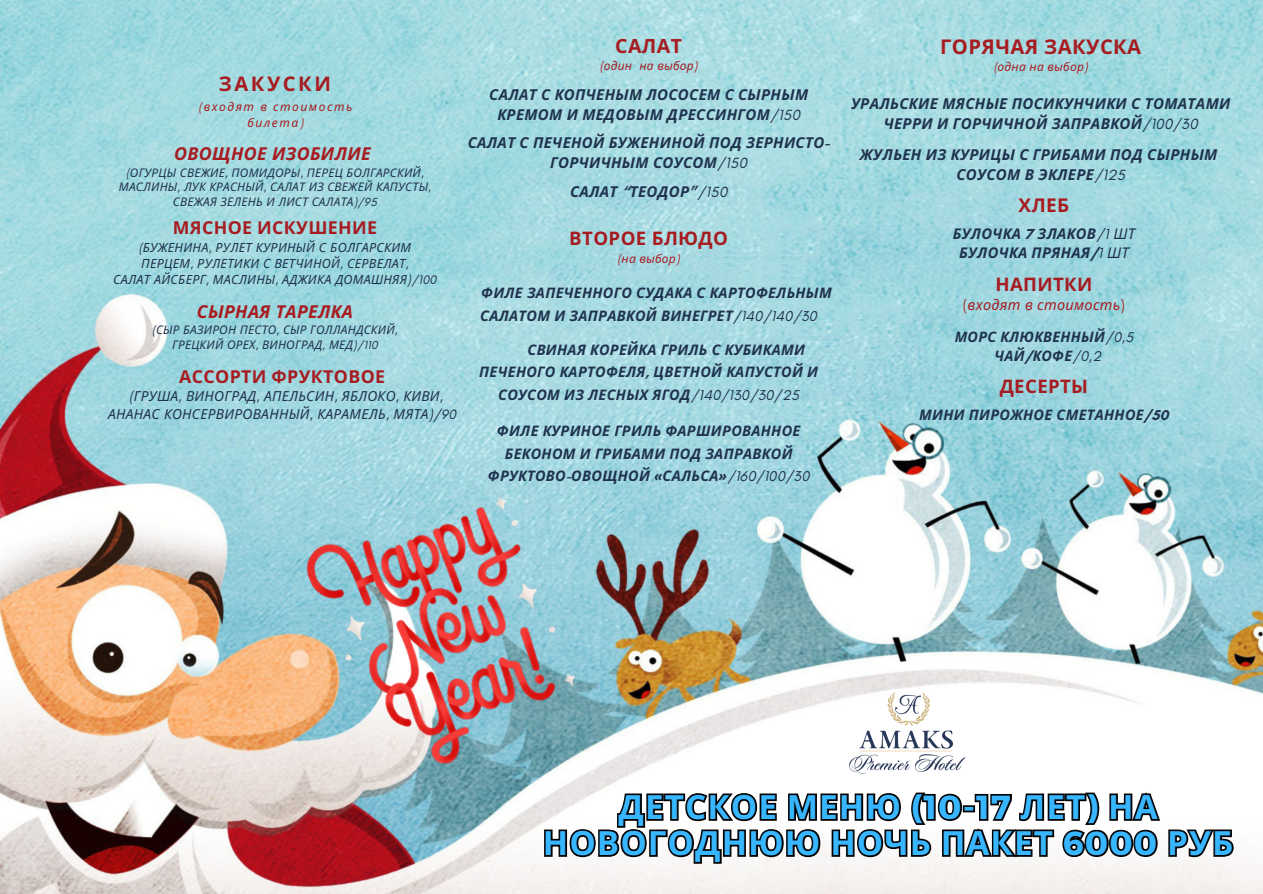
<style>
.page{position:relative;width:1263px;height:894px;background:#fff}
.page>*{position:absolute;margin:0;border:0;box-sizing:border-box;transform-origin:0 0}
.t1{font:700 33.3px/36px "Noto Sans";letter-spacing:.03em;color:#38b6ff;text-align:center}
.t2{font:700 20.25px "Noto Sans";letter-spacing:.02em;color:#a61c21}
.t3{font:700 20.1px "Noto Sans";letter-spacing:.125em;color:#a61c21}
.t4{font:700 19.5px "Noto Sans";letter-spacing:.02em;color:#a61c21}
.t5{font:700 18.9px "Noto Sans";color:#a61c21}
.t6{font:700 18.6px "Noto Sans";letter-spacing:.02em;color:#a61c21}
.t7{font:700 17.85px "Noto Sans";letter-spacing:.02em;color:#a61c21}
.t8{font:italic 700 17.85px "Noto Sans";letter-spacing:.02em;color:#a61c21}
.t9{font:italic 700 15px "Noto Sans";letter-spacing:.02em;color:#1f324e}
.t10{font:italic 700 14.7px "Noto Sans";letter-spacing:.02em;color:#1f324e}
.t11{font:italic 700 14.55px "Noto Sans";letter-spacing:.02em;color:#1f324e}
.t12{font:italic 700 14.4px "Noto Sans";letter-spacing:.02em;color:#1f324e}
.t13{font:italic 14.4px "Noto Sans";letter-spacing:.02em;color:#a61c21}
.t14{font:italic 13.8px "Noto Sans";letter-spacing:.02em;color:#1f324e}
.t15{font:italic 12.6px "Noto Sans";letter-spacing:.02em;color:#1f324e}
.t16{font:italic 12px "Noto Sans";letter-spacing:.02em;color:#a61c21}
.t17{font:italic 12px/16px "Noto Sans";letter-spacing:.125em;color:#a61c21;text-align:center}
.t18{font:italic 11.85px/14.9px "Noto Sans";letter-spacing:.02em;color:#1f324e;text-align:center}
.s1{font-family:"Glacial Indifference"}
.s2{font-family:"Glacial Indifference";font-weight:400}
.s3{font-family:"Glacial Indifference";font-style:normal}
.s4{font-weight:400}
.s5{font-family:"Montserrat"}
</style>
<div class="page">
<img style="left:0;top:0;width:1263px;height:893px">
<img style="left:850px;top:692px;width:115px;height:81px">
<img style="left:299px;top:471px;width:296px;height:314px">
<svg style="left:542px;top:784px;width:694px;height:81px"></svg>
<p class="t3" style="left:219px;top:69px;width:114px">ЗАКУСКИ</p>
<p class="t17" style="left:199px;top:98px;width:155px"><span class="s1">(</span>входят в стоимость билета<span class="s1">)</span></p>
<p class="t8" style="left:174px;top:141px;width:198px">ОВОЩНОЕ ИЗОБИЛИЕ</p>
<p class="t18" style="left:119px;top:164px;width:314px"><span class="s1">(</span>ОГУРЦЫ СВЕЖИЕ<span class="s1">,</span> ПОМИДОРЫ<span class="s1">,</span> ПЕРЕЦ БОЛГАРСКИЙ<span class="s1">,<br></span>МАСЛИНЫ<span class="s1">,</span> ЛУК КРАСНЫЙ<span class="s1">,</span> САЛАТ ИЗ СВЕЖЕЙ КАПУСТЫ<span class="s1">,<br></span>СВЕЖАЯ ЗЕЛЕНЬ И ЛИСТ САЛАТА<span class="s1">)/95</span></p>
<p class="t7" style="left:173px;top:215px;width:206px">МЯСНОЕ ИСКУШЕНИЕ</p>
<p class="t15" style="left:139px;top:238px;width:274px"><span class="s1">(</span>БУЖЕНИНА<span class="s1">,</span> РУЛЕТ КУРИНЫЙ С БОЛГАРСКИМ</p>
<p class="t15" style="left:141px;top:254px;width:269px">ПЕРЦЕМ<span class="s1">,</span> РУЛЕТИКИ С ВЕТЧИНОЙ<span class="s1">,</span> СЕРВЕЛАТ<span class="s1">,</span></p>
<p class="t15" style="left:113px;top:270px;width:325px">САЛАТ АЙСБЕРГ<span class="s1">,</span> МАСЛИНЫ<span class="s1">,</span> АДЖИКА ДОМАШНЯЯ<span class="s1">)/100</span></p>
<p class="t8" style="left:197px;top:298px;width:158px">СЫРНАЯ ТАРЕЛКА</p>
<p class="t18" style="left:152px;top:322px;width:247px"><span class="s1">(</span>СЫР БАЗИРОН ПЕСТО<span class="s1">,</span> СЫР ГОЛЛАНДСКИЙ<span class="s1">,</span></p>
<p class="t18" style="left:172px;top:337px;width:207px">ГРЕЦКИЙ ОРЕХ<span class="s1">,</span> ВИНОГРАД<span class="s1">,</span> МЕД<span class="s1">)/110</span></p>
<p class="t7" style="left:179px;top:364px;width:207px">АССОРТИ ФРУКТОВОЕ</p>
<p class="t14" style="left:129px;top:386px;width:315px"><span class="s1">(</span>ГРУША<span class="s1">,</span> ВИНОГРАД<span class="s1">,</span> АПЕЛЬСИН<span class="s1">,</span> ЯБЛОКО<span class="s1">,</span> КИВИ<span class="s1">,</span></p>
<p class="t14" style="left:108px;top:404px;width:350px">АНАНАС КОНСЕРВИРОВАННЫЙ<span class="s1">,</span> КАРАМЕЛЬ<span class="s1">,</span> МЯТА<span class="s1">)/90</span></p>
<p class="t4" style="left:615px;top:32px;width:68px">САЛАТ</p>
<p class="t16" style="left:600px;top:57px;width:99px"><span class="s1">(</span>один на выбор<span class="s1">)</span></p>
<p class="t9" style="left:489px;top:84px;width:320px">САЛАТ С КОПЧЕНЫМ ЛОСОСЕМ С СЫРНЫМ</p>
<p class="t9" style="left:497px;top:104px;width:304px">КРЕМОМ И МЕДОВЫМ ДРЕССИНГОМ<span class="s2">/150</span></p>
<p class="t9" style="left:468px;top:132px;width:364px">САЛАТ С ПЕЧЕНОЙ БУЖЕНИНОЙ ПОД ЗЕРНИСТО<span class="s3">-</span></p>
<p class="t9" style="left:550px;top:152px;width:198px">ГОРЧИЧНЫМ СОУСОМ<span class="s2">/150</span></p>
<p class="t9" style="left:570px;top:180px;width:159px">САЛАТ <span class="s3">“</span>ТЕОДОР<span class="s3">”</span><span class="s2">/150</span></p>
<p class="t6" style="left:569px;top:225px;width:160px">ВТОРОЕ БЛЮДО</p>
<p class="t16" style="left:618px;top:250px;width:64px"><span class="s1">(</span>на выбор<span class="s1">)</span></p>
<p class="t11" style="left:481px;top:283px;width:352px">ФИЛЕ ЗАПЕЧЕННОГО СУДАКА С КАРТОФЕЛЬНЫМ</p>
<p class="t11" style="left:480px;top:305px;width:338px">САЛАТОМ И ЗАПРАВКОЙ ВИНЕГРЕТ<span class="s2">/140/140/30</span></p>
<p class="t11" style="left:527px;top:339px;width:279px">СВИНАЯ КОРЕЙКА ГРИЛЬ С КУБИКАМИ</p>
<p class="t11" style="left:479px;top:361px;width:340px">ПЕЧЕНОГО КАРТОФЕЛЯ<span class="s3">,</span> ЦВЕТНОЙ КАПУСТОЙ И</p>
<p class="t11" style="left:498px;top:384px;width:303px">СОУСОМ ИЗ ЛЕСНЫХ ЯГОД<span class="s2">/140/130/30/25</span></p>
<p class="t11" style="left:497px;top:420px;width:305px">ФИЛЕ КУРИНОЕ ГРИЛЬ ФАРШИРОВАННОЕ</p>
<p class="t11" style="left:505px;top:443px;width:289px">БЕКОНОМ И ГРИБАМИ ПОД ЗАПРАВКОЙ</p>
<p class="t11" style="left:488px;top:465px;width:323px">ФРУКТОВО<span class="s3">-</span>ОВОЩНОЙ «САЛЬСА»<span class="s2">/160/100/30</span></p>
<p class="t2" style="left:940px;top:32px;width:203px">ГОРЯЧАЯ ЗАКУСКА</p>
<p class="t16" style="left:994px;top:58px;width:96px"><span class="s1">(</span>одна на выбор<span class="s1">)</span></p>
<p class="t9" style="left:851px;top:93px;width:381px">УРАЛЬСКИЕ МЯСНЫЕ ПОСИКУНЧИКИ С ТОМАТАМИ</p>
<p class="t9" style="left:884px;top:113px;width:316px">ЧЕРРИ И ГОРЧИЧНОЙ ЗАПРАВКОЙ<span class="s2">/100/30</span></p>
<p class="t9" style="left:860px;top:144px;width:359px">ЖУЛЬЕН ИЗ КУРИЦЫ С ГРИБАМИ ПОД СЫРНЫМ</p>
<p class="t9" style="left:956px;top:163px;width:170px">СОУСОМ В ЭКЛЕРЕ<span class="s2">/125</span></p>
<p class="t5" style="left:1019px;top:191px;width:52px">ХЛЕБ</p>
<p class="t10" style="left:953px;top:223px;width:184px">БУЛОЧКА <span class="s3">7</span> ЗЛАКОВ<span class="s2">/1</span> <span class="s4">ШТ</span></p>
<p class="t10" style="left:959px;top:242px;width:171px">БУЛОЧКА ПРЯНАЯ<span class="s3">/</span><span class="s2">1</span> <span class="s4">ШТ</span></p>
<p class="t6" style="left:995px;top:271px;width:99px">НАПИТКИ</p>
<p class="t13" style="left:963px;top:294px;width:164px"><span class="s3">(</span>входят в стоимость<span class="s3">)</span></p>
<p class="t12" style="left:955px;top:327px;width:180px">МОРС КЛЮКВЕННЫЙ<span class="s2">/0,5</span></p>
<p class="t12" style="left:994px;top:345px;width:108px">ЧАЙ<span class="s3">/</span>КОФЕ<span class="s2">/0,2</span></p>
<p class="t6" style="left:1000px;top:373px;width:90px">ДЕСЕРТЫ</p>
<p class="t12" style="left:919px;top:404px;width:251px">МИНИ ПИРОЖНОЕ СМЕТАННОЕ<span class="s3">/50</span></p>
<p class="t1" style="left:543px;top:787px;width:692px">ДЕТСКОЕ МЕНЮ <span class="s5">(10-17</span> ЛЕТ<span class="s5">)</span> НА<br>НОВОГОДНЮЮ НОЧЬ ПАКЕТ <span class="s5">6000</span> РУБ</p>
</div>
